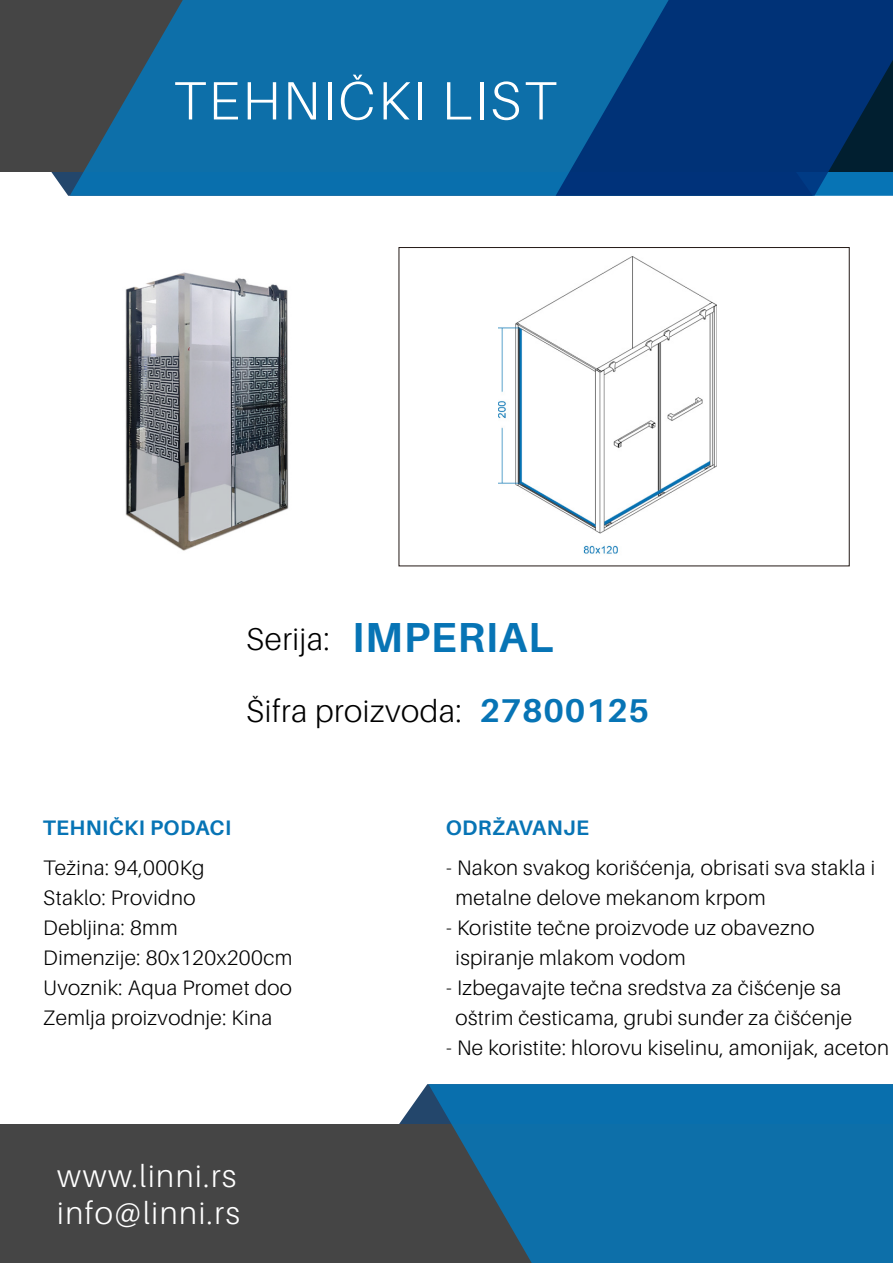
<style>
.page{position:relative;width:893px;height:1263px;background:#fff}
.page>*{position:absolute;margin:0;border:0;box-sizing:border-box;transform-origin:0 0}
.t1{font:300 54px "Aileron";letter-spacing:.05em;color:#fff}
.t2{font:700 42px "Aileron";letter-spacing:.02em;color:#0774b5}
.t3{font:700 33px "Aileron";letter-spacing:.02em;color:#0774b5}
.t4{font:300 31.5px/37.8px "Aileron";letter-spacing:.05em;color:#fff}
.t5{font:300 31.5px "Aileron";letter-spacing:.02em;color:#000}
.t6{font:300 21px/30px "Aileron";letter-spacing:.02em;color:#000}
.t7{font:700 21px "Aileron";letter-spacing:.02em;color:#0774b5}
</style>
<div class="page">
<svg style="left:294px;top:1084px;width:134px;height:41px"></svg>
<div style="left:0;top:1125px;width:893px;height:138px;background:#454545"></div>
<svg style="left:428px;top:1084px;width:465px;height:179px;fill:#0d6fa9"></svg>
<div style="left:0;top:0;width:893px;height:172px;background:#454545"></div>
<svg style="left:70px;top:0;width:486px;height:196px;background:#136a9d"></svg>
<svg style="left:556px;top:0;width:337px;height:196px;background:#023c7d"></svg>
<div style="left:614px;top:1084px;width:179px;height:179px;background:#0d6fa9"></div>
<div style="left:399px;top:247px;width:451px;height:319px;border:1px solid #231916"></div>
<img style="left:498px;top:256px;width:219px;height:298px">
<img style="left:125px;top:272px;width:164px;height:279px">
<h1 class="t1" style="left:173px;top:71px;width:384px">TEHNIČKI LIST</h1>
<h2 class="t2" style="left:352px;top:613px;width:203px">IMPERIAL</h2>
<h3 class="t5" style="left:246px;top:622px;width:85px">Serija:</h3>
<h3 class="t5" style="left:246px;top:694px;width:217px">Šifra proizvoda:</h3>
<h3 class="t3" style="left:480px;top:692px;width:171px">27800125</h3>
<p class="t7" style="left:43px;top:816px;width:190px">TEHNIČKI PODACI</p>
<p class="t6" style="left:43px;top:853px;width:251px">Težina: 94,000Kg<br>Staklo: Providno<br>Debljina: 8mm<br>Dimenzije: 80x120x200cm<br>Uvoznik: Aqua Promet doo<br>Zemlja proizvodnje: Kina</p>
<h3 class="t4" style="left:57px;top:1157px;width:184px">www.linni.rs info@linni.rs</h3>
<p class="t7" style="left:446px;top:816px;width:145px">ODRŽAVANJE</p>
<p class="t6" style="left:456px;top:853px;width:421px;text-indent:-9px">- Nakon svakog korišćenja, obrisati sva stakla i metalne delove mekanom krpom</p>
<p class="t6" style="left:456px;top:913px;width:360px;text-indent:-9px">- Koristite tečne proizvode uz obavezno ispiranje mlakom vodom</p>
<p class="t6" style="left:446px;top:973px;width:407px;text-align:center">- Izbegavajte tečna sredstva za čišćenje sa oštrim česticama, grubi sunđer za čišćenje</p>
<p class="t6" style="left:446px;top:1033px;width:444px">- Ne koristite: hlorovu kiselinu, amonijak, aceton</p>
</div>
